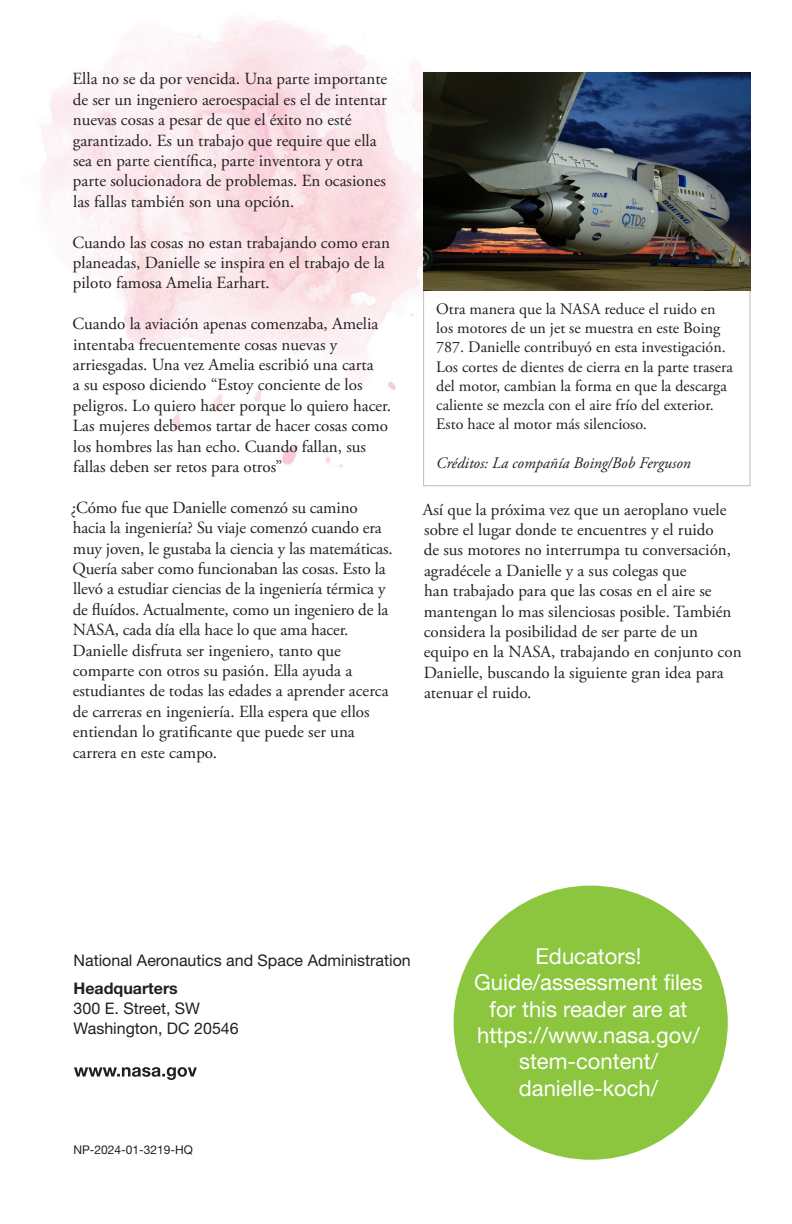
<style>
.page{position:relative;width:792px;height:1224px;background:#fff}
.page>*{position:absolute;margin:0;border:0;box-sizing:border-box;transform-origin:0 0}
.t1{font:22px/26.4px "Helvetica Neue LT Pro";color:#fff;text-align:center}
.t2{font:17px/20.4px "Adobe Garamond Pro";color:#231f20}
.t3{font:16px/19.2px "Adobe Garamond Pro";color:#231f20}
.t4{font:16px "Helvetica Neue LT Pro";color:#231f20}
.t5{font:italic 16px "Adobe Garamond Pro";color:#231f20}
.t6{font:700 16px "Helvetica Neue LT Pro";color:#231f20}
.t7{font:12px "Helvetica Neue LT Pro";color:#231f20}
</style>
<div class="page">
<img style="left:40px;top:17px;width:486px;height:450px">
<svg style="left:74px;top:1067px;width:123px;height:13px"></svg>
<div style="left:454px;top:886px;width:274px;height:274px;background:#8bc63e;border-radius:50%"></div>
<img style="left:423px;top:72px;width:327px;height:218px">
<p class="t2" style="left:73px;top:69px;width:316px">Ella no se da por vencida. Una parte importante de ser un ingeniero aeroespacial es el de intentar nuevas cosas a pesar de que el éxito no esté garantizado. Es un trabajo que require que ella sea en parte científica, parte inventora y otra parte solucionadora de problemas. En ocasiones las fallas también son una opción.</p>
<p class="t2" style="left:73px;top:233px;width:319px">Cuando las cosas no estan trabajando como eran planeadas, Danielle se inspira en el trabajo de la piloto famosa Amelia Earhart.</p>
<p class="t2" style="left:73px;top:314px;width:320px">Cuando la aviación apenas comenzaba, Amelia intentaba frecuentemente cosas nuevas y arriesgadas. Una vez Amelia escribió una carta<br>a su esposo diciendo “Estoy conciente de los peligros. Lo quiero hacer porque lo quiero hacer.<br>Las mujeres debemos tartar de hacer cosas como los hombres las han echo. Cuando fallan, sus fallas deben ser retos para otros”</p>
<p class="t2" style="left:71px;top:498px;width:324px">¿Cómo fue que Danielle comenzó su camino hacia la ingeniería? Su viaje comenzó cuando era muy joven, le gustaba la ciencia y las matemáticas.<br>Quería saber como funcionaban las cosas. Esto la llevó a estudiar ciencias de la ingeniería térmica y de fluídos. Actualmente, como un ingeniero de la NASA, cada día ella hace lo que ama hacer.</p>
<p class="t2" style="left:73px;top:641px;width:317px">Danielle disfruta ser ingeniero, tanto que comparte con otros su pasión. Ella ayuda a estudiantes de todas las edades a aprender acerca de carreras en ingeniería. Ella espera que ellos entiendan lo gratificante que puede ser una carrera en este campo.</p>
<p class="t3" style="left:436px;top:300px;width:298px">Otra manera que la NASA reduce el ruido en los motores de un jet se muestra en este Boing 787. Danielle contribuyó en esta investigación.<br>Los cortes de dientes de cierra en la parte trasera del motor, cambian la forma en que la descarga caliente se mezcla con el aire frío del exterior.<br>Esto hace al motor más silencioso.</p>
<p class="t5" style="left:436px;top:453px;width:256px">Créditos: La compañía Boing/Bob Ferguson</p>
<p class="t2" style="left:423px;top:500px;width:320px">Así que la próxima vez que un aeroplano vuele sobre el lugar donde te encuentres y el ruido<br>de sus motores no interrumpa tu conversación, agradécele a Danielle y a sus colegas que<br>han trabajado para que las cosas en el aire se mantengan lo mas silenciosas posible. También considera la posibilidad de ser parte de un equipo en la NASA, trabajando en conjunto con Danielle, buscando la siguiente gran idea para atenuar el ruido.</p>
<p class="t4" style="left:74px;top:951px;width:339px">National Aeronautics and Space Administration</p>
<p class="t6" style="left:74px;top:979px;width:106px">Headquarters</p>
<p class="t4" style="left:74px;top:999px;width:128px">300 E. Street, SW</p>
<p class="t4" style="left:74px;top:1019px;width:167px">Washington, DC 20546</p>
<p class="t7" style="left:73px;top:1143px;width:121px">NP-2024-01-3219-HQ</p>
<p class="t1" style="left:474px;top:942px;width:230px">Educators!<br>Guide/assessment files for this reader are at https://www.nasa.gov/ stem-content/ danielle-koch/</p>
</div>
